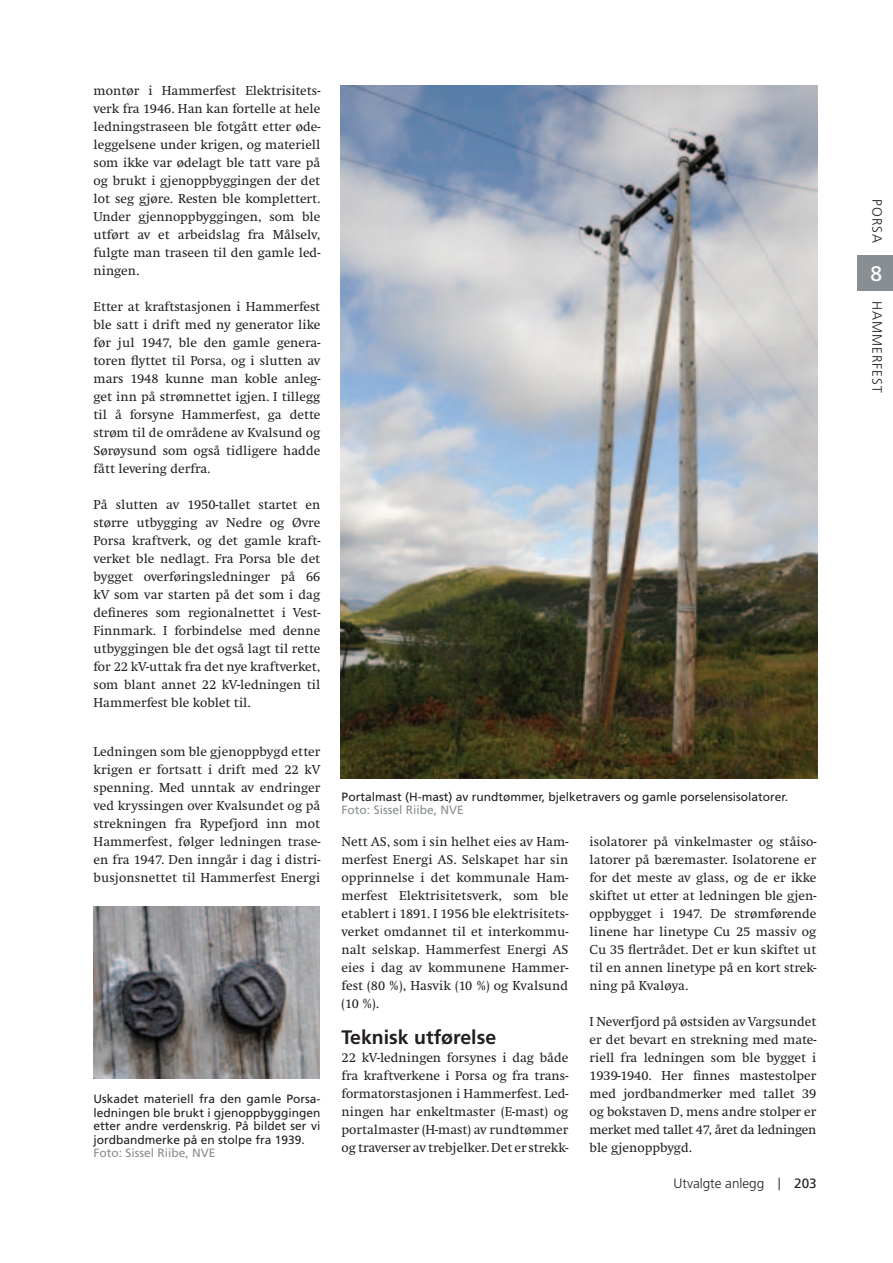
<style>
.page{position:relative;width:893px;height:1263px;background:#fff}
.page>*{position:absolute;margin:0;border:0;box-sizing:border-box;transform-origin:0 0}
.t1{font:21px "Frutiger";color:#fff}
.t2{font:700 19.5px "Frutiger";color:#231f20}
.t3{font:13.5px/18px "Swift EF";color:#231f20;text-align:justify}
.t4{font:300 13.5px "Frutiger";color:#231f20}
.t5{font:300 13.5px "Frutiger";letter-spacing:.075em;color:#231f20}
.t6{font:12px/13.5px "Frutiger";color:#231f20;text-align:justify}
.t7{font:12px "Frutiger";color:#898e92}
.s1{font-size:16.35px}
.s2{font-weight:400}
</style>
<div class="page">
<div style="left:858px;top:256px;width:35px;height:35px;background:#898e92"></div>
<img style="left:93px;top:906px;width:227px;height:172px">
<img style="left:341px;top:85px;width:476px;height:694px">
<p class="t3" style="left:94px;top:82px;width:228px">montør i Hammerfest Elektrisitets&shy;verk fra 1946. Han kan fortelle at hele ledningstraseen ble fotgått etter øde&shy;leggelsene under krigen, og materiell som ikke var ødelagt ble tatt vare på og brukt i gjenoppbyggingen der det lot seg gjøre. Resten ble komplettert.<br>Under gjennoppbyggingen, som ble utført av et arbeidslag fra Målselv, fulgte man traseen til den gamle led&shy;ningen.</p>
<p class="t3" style="left:94px;top:298px;width:228px">Etter at kraftstasjonen i Hammerfest ble satt i drift med ny generator like før jul 1947, ble den gamle genera&shy;toren flyttet til Porsa, og i slutten av mars 1948 kunne man koble anleg&shy;get inn på strømnettet igjen. I tillegg til å forsyne Hammerfest, ga dette strøm til de områdene av Kvalsund og Sørøysund som også tidligere hadde fått levering derfra.</p>
<p class="t3" style="left:94px;top:496px;width:228px">På slutten av 1950-tallet startet en større utbygging av Nedre og Øvre Porsa kraftverk, og det gamle kraft&shy;verket ble nedlagt. Fra Porsa ble det bygget overføringsledninger på 66 kV som var starten på det som i dag defineres som regionalnettet i Vest-Finnmark. I forbindelse med denne utbyggingen ble det også lagt til rette for 22 kV-uttak fra det nye kraftverket, som blant annet 22 kV-ledningen til Hammerfest ble koblet til.</p>
<p class="t3" style="left:94px;top:743px;width:228px">Ledningen som ble gjenoppbygd etter krigen er fortsatt i drift med 22 kV spenning. Med unntak av endringer ved kryssingen over Kvalsundet og på strekningen fra Rypefjord inn mot Hammerfest, følger ledningen trase&shy;en fra 1947. Den inngår i dag i distri&shy;busjonsnettet til Hammerfest Energi</p>
<p class="t6" style="left:93px;top:1092px;width:229px">Uskadet materiell fra den gamle Porsa&shy;ledningen ble brukt i gjenoppbyggingen etter andre verdenskrig. På bildet ser vi jordbandmerke på en stolpe fra 1939.</p>
<p class="t7" style="left:93px;top:1146px;width:124px">Foto: Sissel Riibe, NVE</p>
<p class="t6" style="left:342px;top:790px;width:448px">Portalmast (H-mast) av rundtømmer, bjelketravers og gamle porselensisolatorer.</p>
<p class="t7" style="left:342px;top:803px;width:124px">Foto: Sissel Riibe, NVE</p>
<p class="t3" style="left:590px;top:833px;width:228px">isolatorer på vinkelmaster og ståiso&shy;latorer på bæremaster. Isolatorene er for det meste av glass, og de er ikke skiftet ut etter at ledningen ble gjen&shy;oppbygget i 1947. De strømførende linene har linetype Cu 25 massiv og Cu 35 flertrådet. Det er kun skiftet ut til en annen linetype på en kort strek&shy;ning på Kvaløya.</p>
<p class="t3" style="left:590px;top:1013px;width:228px">I Neverfjord på østsiden av Vargsundet er det bevart en strekning med mate&shy;riell fra ledningen som ble bygget i 1939-1940. Her finnes mastestolper med jordbandmerker med tallet 39 og bokstaven D, mens andre stolper er merket med tallet 47, året da ledningen ble gjenoppbygd.</p>
<p class="t3" style="left:342px;top:833px;width:228px">Nett AS, som i sin helhet eies av Ham&shy;merfest Energi AS. Selskapet har sin opprinnelse i det kommunale Ham&shy;merfest Elektrisitetsverk, som ble etablert i 1891. I 1956 ble elektrisitets&shy;verket omdannet til et interkommu&shy;nalt selskap. Hammerfest Energi AS eies i dag av kommunene Hammer&shy;fest (80 %), Hasvik (10 %) og Kvalsund (10 %).</p>
<h2 class="t2" style="left:342px;top:1026px;width:156px">Teknisk utførelse</h2>
<p class="t3" style="left:342px;top:1049px;width:228px">22 kV-ledningen forsynes i dag både fra kraftverkene i Porsa og fra trans&shy;formatorstasjonen i Hammerfest. Led&shy;ningen har enkeltmaster (E-mast) og portalmaster (H-mast) av rundtømmer og traverser av trebjelker. Det er strekk-</p>
<p class="t4" style="left:673px;top:1176px;width:145px">Utvalgte anlegg <span class="s1">|</span> <span class="s2">2023</span></p>
<p class="t5" style="left:885px;top:199px;width:45px;rotate:90deg">PORSA</p>
<h1 class="t1" style="left:870px;top:262px;width:13px">8</h1>
<p class="t5" style="left:885px;top:301px;width:93px;rotate:90deg">HAMMERFEST</p>
</div>
